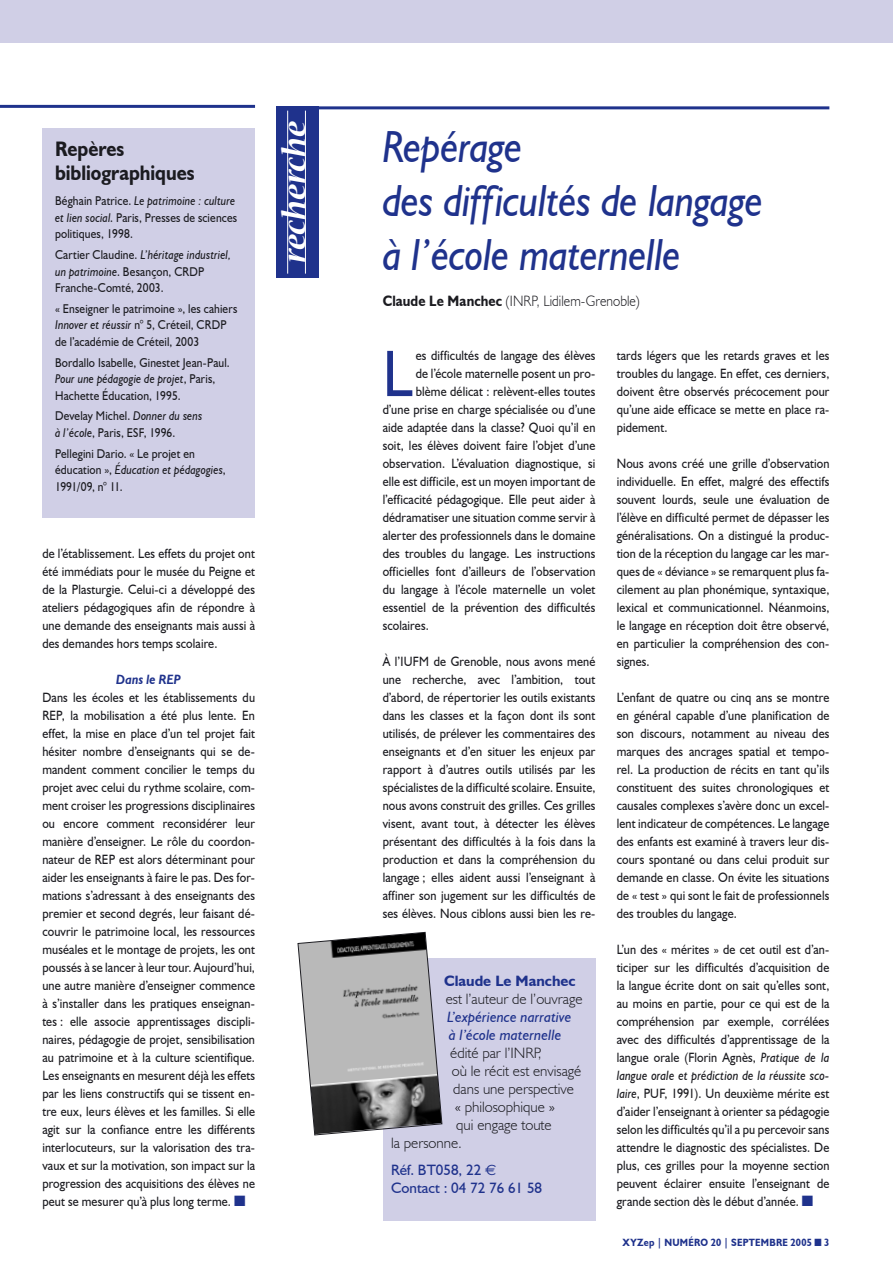
<style>
.page{position:relative;width:893px;height:1263px;background:#fff}
.page>*{position:absolute;margin:0;border:0;box-sizing:border-box;transform-origin:0 0}
.t1{font:66.15px "Humanist 521 BT";color:#1f328c;scale:.9 1}
.t2{font:italic 45px/54px "Humanist 521 BT";letter-spacing:-.015em;color:#1f328c;scale:.9 1}
.t3{font:italic 700 36px "Nueva Std";color:#fff}
.t4{font:700 21px/24px "Humanist 521 BT";color:#1b1b20;scale:.9 1}
.t5{font:300 15px "Humanist 521 BT";color:#1b1b20}
.t6{font:italic 15px/18px "Humanist 521 BT";color:#1f328c}
.t7{font:300 15px "Humanist 521 BT";color:#1b1b20;scale:.9 1}
.t8{font:15px/18px "Humanist 521 BT";color:#1f328c}
.t9{font:700 15px "Humanist 521 BT";color:#1f328c}
.t10{font:13.5px/18px "Humanist 521 BT";letter-spacing:.01em;color:#1b1b20;text-align:justify;scale:.9 1}
.t11{font:italic 700 13.5px "Humanist 521 BT";letter-spacing:.015em;color:#1f328c;scale:.9 1}
.t12{font:12.75px/16.5px "Humanist 521 BT";letter-spacing:.015em;color:#1b1b20;scale:.9 1}
.t13{font:700 10.5px "Humanist 521 BT";letter-spacing:.025em;color:#1f328c;scale:.9 1}
.s1{font-style:italic}
.s2{color:#1f328c}
.s3{font-weight:700}
.s4{font-family:"Euro Sans"}
</style>
<div class="page">
<div style="left:0;top:0;width:892px;height:43px;background:#d0cfe6"></div>
<hr style="left:0;top:105px;width:255px;height:3px;background:#1f328c">
<div style="left:42px;top:128px;width:213px;height:389px;background:#d0cfe6"></div>
<div style="left:276px;top:106px;width:43px;height:172px;background:#1f328c"></div>
<hr style="left:287px;top:111px;width:1px;height:163px;background:#fff">
<hr style="left:305px;top:111px;width:1px;height:163px;background:#fff">
<hr style="left:276px;top:106px;width:553px;height:3px;background:#1f328c">
<div style="left:382px;top:958px;width:213px;height:262px;background:#d0cfe6"></div>
<svg style="left:297px;top:932px;width:145px;height:204px"></svg>
<h3 class="t4" style="left:55px;top:137px;width:156px">Repères bibliographiques</h3>
<p class="t12" style="left:55px;top:193px;width:204px">Béghain Patrice. <span class="s1">Le patrimoine : culture et lien social</span>. Paris, Presses de sciences politiques, 1998.</p>
<p class="t12" style="left:55px;top:246px;width:197px">Cartier Claudine. <span class="s1">L’héritage industriel, un patrimoine</span>. Besançon, CRDP<br>Franche-Comté, 2003.</p>
<p class="t12" style="left:55px;top:300px;width:204px">« Enseigner le patrimoine », les cahiers<br><span class="s1">Innover et réussir</span> n° 5, Créteil, CRDP de l’académie de Créteil, 2003</p>
<p class="t12" style="left:55px;top:354px;width:196px">Bordallo Isabelle, Ginestet Jean-Paul.<br><span class="s1">Pour une pédagogie de projet</span>, Paris,<br>Hachette Éducation, 1995.</p>
<p class="t12" style="left:55px;top:408px;width:165px">Develay Michel. <span class="s1">Donner du sens à l’école</span>, Paris, ESF, 1996.</p>
<p class="t12" style="left:55px;top:445px;width:191px">Pellegini Dario. « Le projet en éducation », <span class="s1">Éducation et pédagogies</span>,<br>1991/09, n° 11.</p>
<p class="t10" style="left:42px;top:544px;width:238px">de l’établissement. Les effets du projet ont été immédiats pour le musée du Peigne et de la Plasturgie. Celui-ci a développé des ateliers pédagogiques afin de répondre à une demande des enseignants mais aussi à des demandes hors temps scolaire.</p>
<p class="t11" style="left:116px;top:671px;width:73px">Dans le REP</p>
<p class="t10" style="left:42px;top:688px;width:238px">Dans les écoles et les établissements du REP, la mobilisation a été plus lente. En effet, la mise en place d’un tel projet fait hésiter nombre d’enseignants qui se de&shy;mandent comment concilier le temps du projet avec celui du rythme scolaire, com&shy;ment croiser les progressions disciplinaires ou encore comment reconsidérer leur manière d’enseigner. Le rôle du coordon&shy;nateur de REP est alors déterminant pour aider les enseignants à faire le pas. Des for&shy;mations s’adressant à des enseignants des premier et second degrés, leur faisant dé&shy;couvrir le patrimoine local, les ressources muséales et le montage de projets, les ont poussés à se lancer à leur tour. Aujourd’hui, une autre manière d’enseigner commence à s’installer dans les pratiques enseignan&shy;tes : elle associe apprentissages discipli&shy;naires, pédagogie de projet, sensibilisation au patrimoine et à la culture scientifique.<br>Les enseignants en mesurent déjà les effets par les liens constructifs qui se tissent en&shy;tre eux, leurs élèves et les familles. Si elle agit sur la confiance entre les différents interlocuteurs, sur la valorisation des tra&shy;vaux et sur la motivation, son impact sur la progression des acquisitions des élèves ne peut se mesurer qu’à plus long terme. <span class="s2">■</span></p>
<h3 class="t3" style="left:279px;top:263px;width:143px;rotate:-90deg">recherche</h3>
<h2 class="t2" style="left:382px;top:119px;width:424px">Repérage<br>des difficultés de langage à l’école maternelle</h2>
<p class="t7" style="left:382px;top:292px;width:287px"><span class="s3">Claude Le Manchec</span> (INRP, Lidilem-Grenoble)</p>
<h1 class="t1" style="left:382px;top:333px;width:35px">L</h1>
<p class="t10" style="left:416px;top:346px;width:201px">es difficultés de langage des élèves</p>
<p class="t10" style="left:416px;top:364px;width:201px">de l’école maternelle posent un pro-</p>
<p class="t10" style="left:416px;top:382px;width:201px">blème délicat : relèvent-elles toutes</p>
<p class="t10" style="left:382px;top:400px;width:238px">d’une prise en charge spécialisée ou d’une</p>
<p class="t10" style="left:382px;top:418px;width:238px">aide adaptée dans la classe? Quoi qu’il en</p>
<p class="t10" style="left:382px;top:436px;width:238px">soit, les élèves doivent faire l’objet d’une</p>
<p class="t10" style="left:382px;top:454px;width:238px">observation. L’évaluation diagnostique, si</p>
<p class="t10" style="left:382px;top:472px;width:238px">elle est difficile, est un moyen important de</p>
<p class="t10" style="left:382px;top:490px;width:238px">l’efficacité pédagogique. Elle peut aider à</p>
<p class="t10" style="left:382px;top:508px;width:238px">dédramatiser une situation comme servir à</p>
<p class="t10" style="left:382px;top:526px;width:238px">alerter des professionnels dans le domaine</p>
<p class="t10" style="left:382px;top:544px;width:238px">des troubles du langage. Les instructions</p>
<p class="t10" style="left:382px;top:562px;width:238px">officielles font d’ailleurs de l’observation</p>
<p class="t10" style="left:382px;top:580px;width:238px">du langage à l’école maternelle un volet</p>
<p class="t10" style="left:382px;top:598px;width:238px">essentiel de la prévention des difficultés</p>
<p class="t10" style="left:382px;top:616px;width:53px">scolaires.</p>
<p class="t10" style="left:382px;top:652px;width:238px">À l’IUFM de Grenoble, nous avons mené une recherche, avec l’ambition, tout d’abord, de répertorier les outils existants dans les classes et la façon dont ils sont utilisés, de prélever les commentaires des enseignants et d’en situer les enjeux par rapport à d’autres outils utilisés par les spécialistes de la difficulté scolaire. Ensuite, nous avons construit des grilles. Ces grilles visent, avant tout, à détecter les élèves présentant des difficultés à la fois dans la production et dans la compréhension du langage ; elles aident aussi l’enseignant à affiner son jugement sur les difficultés de ses élèves. Nous ciblons aussi bien les re-</p>
<p class="t9" style="left:444px;top:972px;width:133px">Claude Le Manchec</p>
<p class="t5" style="left:445px;top:990px;width:138px">est l’auteur de l’ouvrage</p>
<p class="t6" style="left:447px;top:1008px;width:126px">L’expérience narrative à l’école maternelle</p>
<p class="t5" style="left:450px;top:1044px;width:93px">édité par l’INRP,</p>
<p class="t5" style="left:451px;top:1062px;width:131px">où le récit est envisagé</p>
<p class="t5" style="left:453px;top:1080px;width:122px">dans une perspective</p>
<p class="t5" style="left:454px;top:1098px;width:102px">« philosophique »</p>
<p class="t5" style="left:456px;top:1116px;width:97px">qui engage toute</p>
<p class="t5" style="left:391px;top:1134px;width:72px">la personne.</p>
<p class="t8" style="left:391px;top:1161px;width:152px">Réf. BT058, 22 <span class="s4">€<br></span>Contact : 04 72 76 61 58</p>
<p class="t10" style="left:616px;top:346px;width:238px">tards légers que les retards graves et les troubles du langage. En effet, ces derniers, doivent être observés précocement pour qu’une aide efficace se mette en place ra&shy;pidement.</p>
<p class="t10" style="left:616px;top:454px;width:238px">Nous avons créé une grille d’observation individuelle. En effet, malgré des effectifs souvent lourds, seule une évaluation de l’élève en difficulté permet de dépasser les généralisations. On a distingué la produc&shy;tion de la réception du langage car les mar&shy;ques de « déviance » se remarquent plus fa&shy;cilement au plan phonémique, syntaxique, lexical et communicationnel. Néanmoins, le langage en réception doit être observé, en particulier la compréhension des con&shy;signes.</p>
<p class="t10" style="left:616px;top:688px;width:238px">L’enfant de quatre ou cinq ans se montre en général capable d’une planification de son discours, notamment au niveau des marques des ancrages spatial et tempo&shy;rel. La production de récits en tant qu’ils constituent des suites chronologiques et causales complexes s’avère donc un excel&shy;lent indicateur de compétences. Le langage des enfants est examiné à travers leur dis&shy;cours spontané ou dans celui produit sur demande en classe. On évite les situations de « test » qui sont le fait de professionnels des troubles du langage.</p>
<p class="t10" style="left:616px;top:940px;width:238px">L’un des « mérites » de cet outil est d’an&shy;ticiper sur les difficultés d’acquisition de la langue écrite dont on sait qu’elles sont, au moins en partie, pour ce qui est de la compréhension par exemple, corrélées avec des difficultés d’apprentissage de la langue orale (Florin Agnès, <span class="s1">Pratique de la langue orale et prédiction de la réussite sco&shy;laire</span>, PUF, 1991). Un deuxième mérite est d’aider l’enseignant à orienter sa pédagogie selon les difficultés qu’il a pu percevoir sans attendre le diagnostic des spécialistes. De plus, ces grilles pour la moyenne section peuvent éclairer ensuite l’enseignant de grande section dès le début d’année. <span class="s2">■</span></p>
<p class="t13" style="left:622px;top:1236px;width:231px">XYZep | NUMÉRO 20 | SEPTEMBRE 2005 ■ 3</p>
</div>
